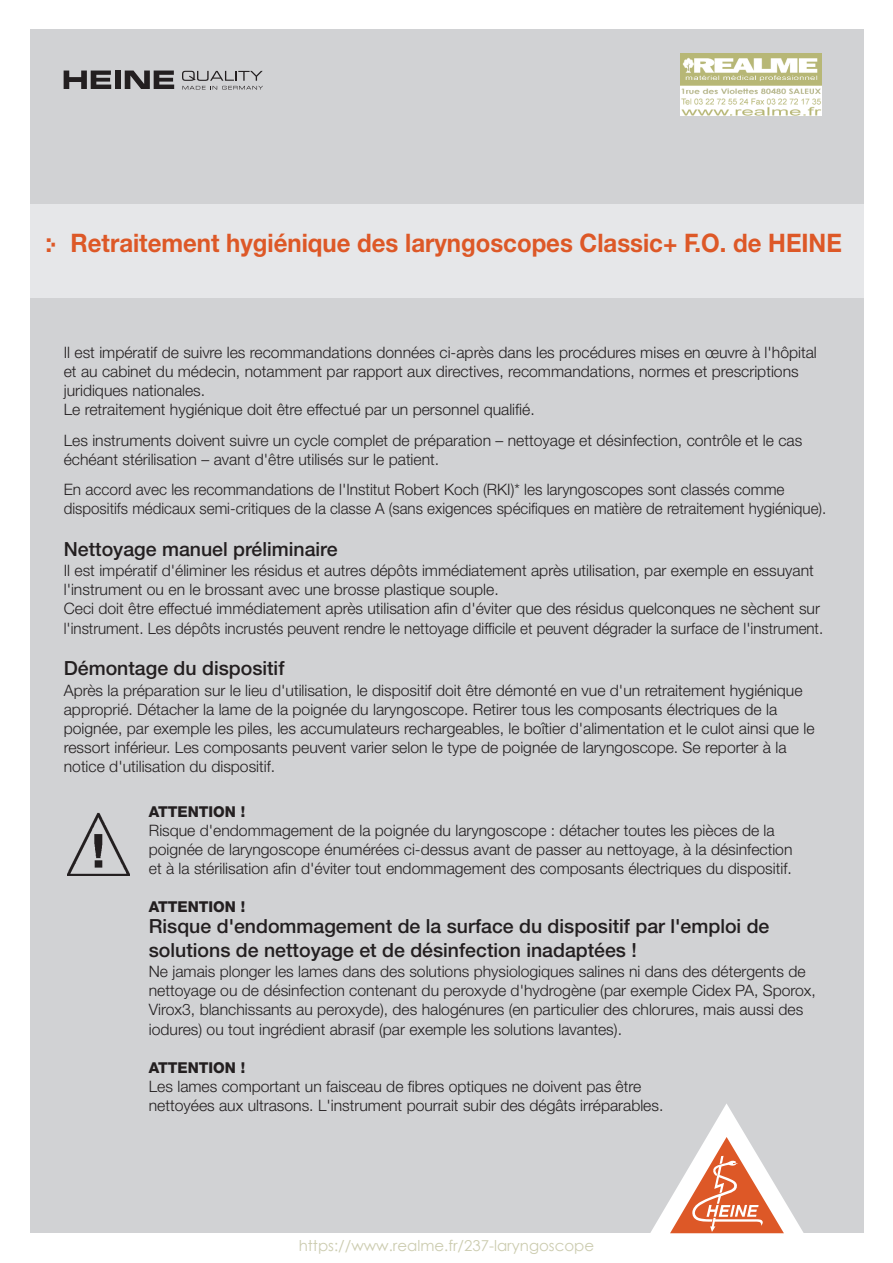
<style>
.page{position:relative;width:893px;height:1263px;background:#fff}
.page>*{position:absolute;margin:0;border:0;box-sizing:border-box;transform-origin:0 0}
.t1{font:700 25.5px "Helvetica Neue";color:#dd5827;scale:.94 1}
.t2{font:500 19.5px/23.4px "Helvetica Neue LT Std";color:#231f20}
.t3{font:300 15.75px/19px "Helvetica Neue LT Std";color:#231f20}
.t4{font:15px "Century Gothic";color:#ccccb0}
.t5{font:800 15px "Helvetica Neue LT Std";color:#231f20}
.s1{font-family:"Helvetica Neue LT Std";font-weight:500;font-size:27px}
.s2{font-family:"Helvetica Neue LT Std";font-weight:800;font-size:27px}
</style>
<div class="page">
<div style="left:30px;top:30px;width:833px;height:1203px;background:#d1d2d4"></div>
<svg style="left:650px;top:1104px;width:154px;height:130px"></svg>
<svg style="left:64px;top:71px;width:47px;height:18px"></svg>
<div style="left:115px;top:71px;width:6px;height:18px;background:#231f20"></div>
<svg style="left:125px;top:71px;width:49px;height:18px"></svg>
<svg style="left:182px;top:71px;width:81px;height:19px"></svg>
<div style="left:30px;top:204px;width:833px;height:94px;background:#e6e7e9"></div>
<img style="left:67px;top:812px;width:63px;height:64px">
<img style="left:680px;top:53px;width:142px;height:62px">
<h1 class="t1" style="left:45px;top:223px;width:849px"><span class="s1">:</span><span class="s2">-</span> Retraitement hygiénique des laryngoscopes Classic+ F.O. de HEINE</h1>
<p class="t3" style="left:64px;top:344px;width:754px">Il est impératif de suivre les recommandations données ci-après dans les procédures mises en œuvre à l'hôpital et au cabinet du médecin, notamment par rapport aux directives, recommandations, normes et prescriptions juridiques nationales.<br>Le retraitement hygiénique doit être effectué par un personnel qualifié.</p>
<p class="t3" style="left:64px;top:432px;width:740px">Les instruments doivent suivre un cycle complet de préparation – nettoyage et désinfection, contrôle et le cas échéant stérilisation – avant d'être utilisés sur le patient.</p>
<p class="t3" style="left:64px;top:482px;width:764px">En accord avec les recommandations de l'Institut Robert Koch (RKI)* les laryngoscopes sont classés comme dispositifs médicaux semi-critiques de la classe A (sans exigences spécifiques en matière de retraitement hygiénique).</p>
<p class="t2" style="left:64px;top:539px;width:275px">Nettoyage manuel préliminaire</p>
<p class="t3" style="left:64px;top:563px;width:761px">Il est impératif d'éliminer les résidus et autres dépôts immédiatement après utilisation, par exemple en essuyant l'instrument ou en le brossant avec une brosse plastique souple.<br>Ceci doit être effectué immédiatement après utilisation afin d'éviter que des résidus quelconques ne sèchent sur l'instrument. Les dépôts incrustés peuvent rendre le nettoyage difficile et peuvent dégrader la surface de l'instrument.</p>
<p class="t2" style="left:64px;top:659px;width:222px">Démontage du dispositif</p>
<p class="t3" style="left:64px;top:682px;width:752px">Après la préparation sur le lieu d'utilisation, le dispositif doit être démonté en vue d'un retraitement hygiénique approprié. Détacher la lame de la poignée du laryngoscope. Retirer tous les composants électriques de la poignée, par exemple les piles, les accumulateurs rechargeables, le boîtier d'alimentation et le culot ainsi que le ressort inférieur. Les composants peuvent varier selon le type de poignée de laryngoscope. Se reporter à la notice d'utilisation du dispositif.</p>
<p class="t5" style="left:149px;top:806px;width:98px">ATTENTION !</p>
<p class="t3" style="left:149px;top:822px;width:645px">Risque d'endommagement de la poignée du laryngoscope : détacher toutes les pièces de la poignée de laryngoscope énumérées ci-dessus avant de passer au nettoyage, à la désinfection et à la stérilisation afin d'éviter tout endommagement des composants électriques du dispositif.</p>
<p class="t5" style="left:149px;top:901px;width:98px">ATTENTION !</p>
<p class="t2" style="left:149px;top:916px;width:622px">Risque d'endommagement de la surface du dispositif par l'emploi de solutions de nettoyage et de désinfection inadaptées !</p>
<p class="t3" style="left:149px;top:964px;width:668px">Ne jamais plonger les lames dans des solutions physiologiques salines ni dans des détergents de nettoyage ou de désinfection contenant du peroxyde d'hydrogène (par exemple Cidex PA, Sporox, Virox3, blanchissants au peroxyde), des halogénures (en particulier des chlorures, mais aussi des iodures) ou tout ingrédient abrasif (par exemple les solutions lavantes).</p>
<p class="t5" style="left:149px;top:1062px;width:98px">ATTENTION !</p>
<p class="t3" style="left:149px;top:1078px;width:516px;line-height:19.5px">Les lames comportant un faisceau de fibres optiques ne doivent pas être nettoyées aux ultrasons. L'instrument pourrait subir des dégâts irréparables.</p>
<p class="t4" style="left:299px;top:1235px;width:297px">https://www.realme.fr/237-laryngoscope</p>
</div>
